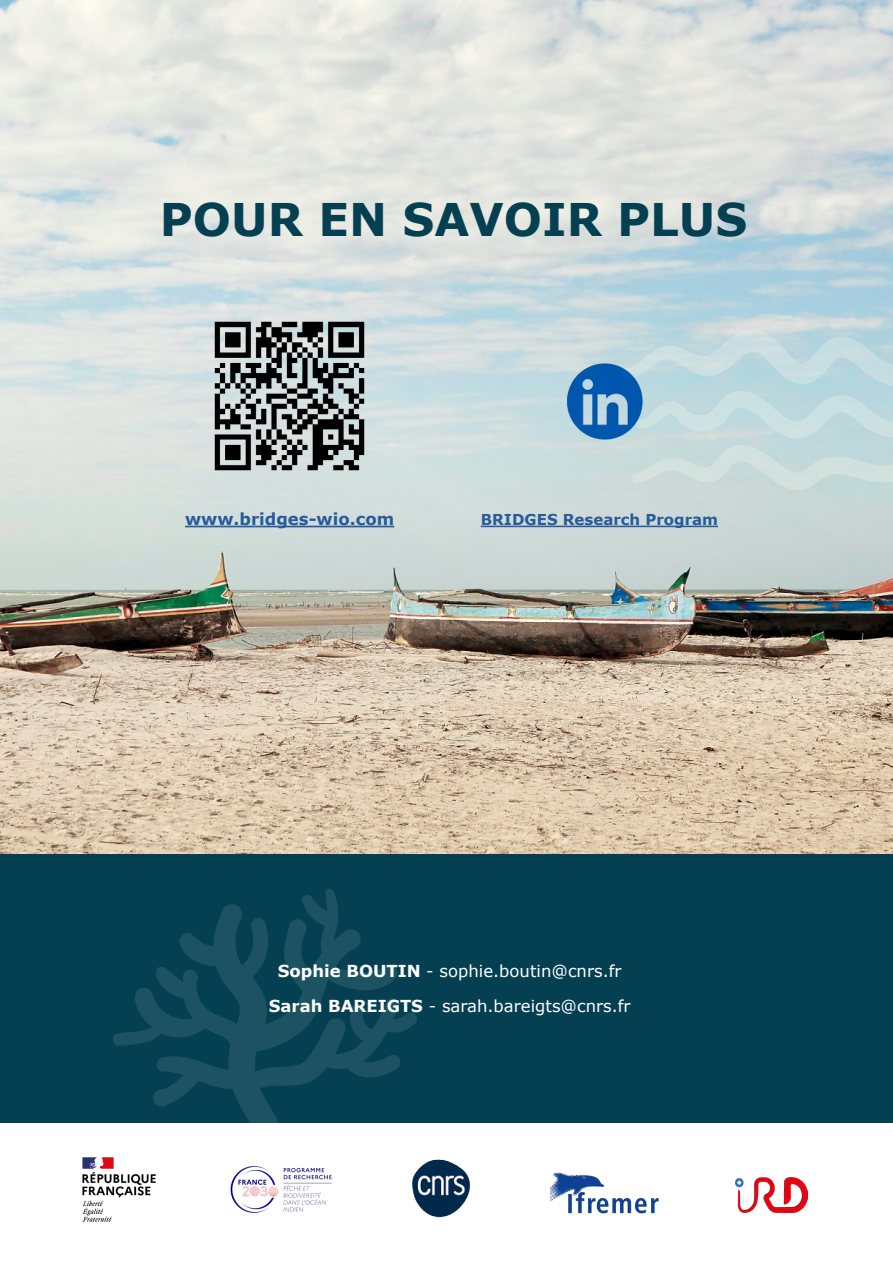
<style>
.page{position:relative;width:893px;height:1263px;background:#fff}
.page>*{position:absolute;margin:0;border:0;box-sizing:border-box;transform-origin:0 0}
.t1{font:700 45px "Verdana";color:#044052}
.t2{font:16.5px/34.5px "Verdana";color:#fff;text-align:center}
.t3{font:700 16.5px "Verdana";color:#275b9b}
.t4{font:700 15px "Verdana";color:#275b9b}
.s1{font-weight:700}
</style>
<div class="page">
<img style="left:0;top:0;width:893px;height:854px">
<svg style="left:619px;top:328px;width:274px;height:163px"></svg>
<div style="left:0;top:854px;width:893px;height:269px;background:#044052"></div>
<svg style="left:113px;top:889px;width:304px;height:234px"></svg>
<img style="left:230px;top:1166px;width:102px;height:47px">
<img style="left:412px;top:1159px;width:59px;height:59px">
<img style="left:551px;top:1172px;width:108px;height:42px">
<img style="left:735px;top:1178px;width:73px;height:34px">
<img style="left:82px;top:1158px;width:74px;height:64px">
<hr style="left:185px;top:526px;width:209px;height:1px;background:#275b9b">
<img style="left:210px;top:316px;width:159px;height:160px">
<hr style="left:481px;top:526px;width:237px;height:1px;background:#275b9b">
<img style="left:557px;top:352px;width:95px;height:93px">
<h1 class="t1" style="left:160px;top:188px;width:589px">POUR EN SAVOIR PLUS</h1>
<p class="t3" style="left:185px;top:508px;width:211px">www.bridges-wio.com</p>
<p class="t4" style="left:481px;top:509px;width:239px">BRIDGES Research Program</p>
<p class="t2" style="left:269px;top:954px;width:363px"><span class="s1">Sophie BOUTIN</span> - sophie.boutin@cnrs.fr<br><span class="s1">Sarah BAREIGTS</span> - sarah.bareigts@cnrs.fr</p>
</div>
